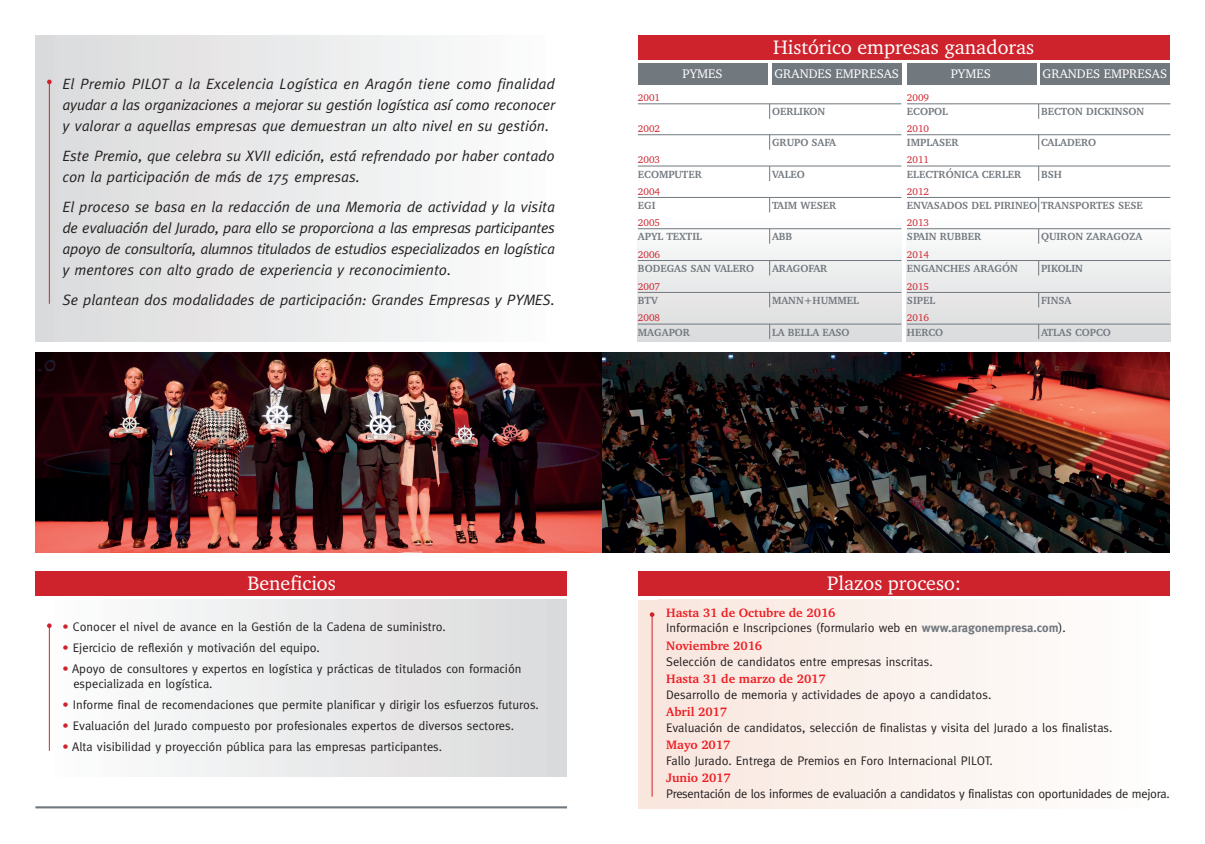
<style>
.page{position:relative;width:1205px;height:844px;background:#fff}
.page>*{position:absolute;margin:0;border:0;box-sizing:border-box;transform-origin:0 0}
.t1{font:20px "Charter BT";color:#fff}
.t2{font:italic 15px/21px "Meta";color:#231f20;text-align:justify}
.t3{font:12.75px "Charter BT";color:#fff}
.t4{font:12.5px/15.6px "Meta";color:#231f20}
.t5{font:12.5px "Meta";letter-spacing:-.02em;color:#231f20}
.t6{font:700 12.5px "Charter BT";color:#ee1d23}
.t7{font:700 10.62px "Charter BT";color:#71787e}
.t8{font:10px "Charter BT";color:#ce232d}
.s1{color:#ce232d}
.s2{font-weight:700;color:#71787e}
</style>
<div class="page">
<svg style="left:907px;top:229px;width:263px;height:112px"></svg>
<div style="left:638px;top:599px;width:20px;height:209px;background:#f9e6dd"></div>
<div style="left:658px;top:599px;width:491px;height:209px;background:linear-gradient(to right,#f8e7de,#fefefd)"></div>
<svg style="left:638px;top:229px;width:263px;height:112px"></svg>
<div style="left:35px;top:35px;width:20px;height:306px;background:#d9dadc"></div>
<div style="left:55px;top:35px;width:493px;height:306px;background:linear-gradient(to right,#dbdbdc,#fcfcfc)"></div>
<div style="left:638px;top:571px;width:531px;height:24px;background:#ce232d"></div>
<div style="left:638px;top:35px;width:531px;height:25px;background:#ce232d"></div>
<div style="left:907px;top:63px;width:129px;height:22px;background:#71787e"></div>
<div style="left:772px;top:63px;width:129px;height:22px;background:#71787e"></div>
<div style="left:1040px;top:63px;width:129px;height:22px;background:#71787e"></div>
<img style="left:35px;top:352px;width:1134px;height:200px">
<div style="left:55px;top:599px;width:493px;height:177px;background:linear-gradient(to right,#fcfdfd,#dbdbdd)"></div>
<div style="left:548px;top:599px;width:19px;height:177px;background:#d9dadc"></div>
<hr style="left:567px;top:599px;width:1px;height:177px;background:#d9dadc">
<div style="left:35px;top:571px;width:532px;height:24px;background:#ce232d"></div>
<hr style="left:49px;top:627px;width:1px;height:123px;background:#ce232d">
<svg style="left:47px;top:623px;width:5px;height:5px"></svg>
<hr style="left:49px;top:84px;width:1px;height:220px;background:#ce232d">
<svg style="left:47px;top:80px;width:5px;height:4px"></svg>
<hr style="left:35px;top:806px;width:532px;height:2px;background:#71787e">
<hr style="left:652px;top:616px;width:1px;height:180px;background:#ce232d">
<svg style="left:650px;top:612px;width:4px;height:4px"></svg>
<div style="left:638px;top:63px;width:129px;height:22px;background:#71787e"></div>
<svg style="left:769px;top:104px;width:1px;height:15px"></svg>
<hr style="left:638px;top:103px;width:263px;height:1px;background:#71787e">
<hr style="left:638px;top:134px;width:263px;height:1px;background:#71787e">
<hr style="left:638px;top:166px;width:263px;height:1px;background:#71787e">
<hr style="left:638px;top:197px;width:263px;height:1px;background:#71787e">
<hr style="left:638px;top:228px;width:263px;height:1px;background:#71787e">
<hr style="left:638px;top:260px;width:263px;height:1px;background:#71787e">
<svg style="left:769px;top:135px;width:1px;height:15px"></svg>
<svg style="left:769px;top:166px;width:1px;height:15px"></svg>
<svg style="left:769px;top:198px;width:1px;height:14px"></svg>
<svg style="left:769px;top:229px;width:1px;height:14px"></svg>
<svg style="left:769px;top:261px;width:1px;height:14px"></svg>
<hr style="left:638px;top:292px;width:263px;height:1px;background:#71787e">
<svg style="left:769px;top:293px;width:1px;height:14px"></svg>
<hr style="left:638px;top:324px;width:263px;height:1px;background:#71787e">
<svg style="left:769px;top:325px;width:1px;height:14px"></svg>
<svg style="left:1038px;top:104px;width:1px;height:15px"></svg>
<hr style="left:907px;top:103px;width:263px;height:1px;background:#71787e">
<hr style="left:907px;top:134px;width:263px;height:1px;background:#71787e">
<hr style="left:907px;top:166px;width:263px;height:1px;background:#71787e">
<hr style="left:907px;top:197px;width:263px;height:1px;background:#71787e">
<hr style="left:907px;top:228px;width:263px;height:1px;background:#71787e">
<hr style="left:907px;top:260px;width:263px;height:1px;background:#71787e">
<svg style="left:1038px;top:135px;width:1px;height:15px"></svg>
<svg style="left:1038px;top:166px;width:1px;height:15px"></svg>
<svg style="left:1038px;top:198px;width:1px;height:14px"></svg>
<svg style="left:1038px;top:229px;width:1px;height:14px"></svg>
<svg style="left:1038px;top:261px;width:1px;height:14px"></svg>
<hr style="left:907px;top:292px;width:263px;height:1px;background:#71787e">
<svg style="left:1038px;top:293px;width:1px;height:14px"></svg>
<hr style="left:907px;top:324px;width:263px;height:1px;background:#71787e">
<svg style="left:1038px;top:324px;width:1px;height:15px"></svg>
<p class="t2" style="left:63px;top:75px;width:494px">El Premio PILOT a la Excelencia Logística en Aragón tiene como finalidad ayudar a las organizaciones a mejorar su gestión logística así como reconocer y valorar a aquellas empresas que demuestran un alto nivel en su gestión.</p>
<p class="t2" style="left:63px;top:147px;width:494px">Este Premio, que celebra su XVII edición, está refrendado por haber contado con la participación de más de 175 empresas.</p>
<p class="t2" style="left:63px;top:198px;width:494px">El proceso se basa en la redacción de una Memoria de actividad y la visita de evaluación del Jurado, para ello se proporciona a las empresas participantes apoyo de consultoría, alumnos titulados de estudios especializados en logística y mentores con alto grado de experiencia y reconocimiento.</p>
<p class="t2" style="left:63px;top:290px;width:494px">Se plantean dos modalidades de participación: Grandes Empresas y PYMES.</p>
<h1 class="t1" style="left:773px;top:37px;width:263px">Histórico empresas ganadoras</h1>
<p class="t3" style="left:682px;top:67px;width:42px">PYMES</p>
<p class="t3" style="left:1042px;top:67px;width:126px">GRANDES EMPRESAS</p>
<p class="t3" style="left:774px;top:67px;width:126px">GRANDES EMPRESAS</p>
<p class="t3" style="left:951px;top:67px;width:42px">PYMES</p>
<p class="t8" style="left:638px;top:93px;width:24px">2001</p>
<p class="t8" style="left:638px;top:123px;width:24px">2002</p>
<p class="t7" style="left:772px;top:106px;width:55px">OERLIKON</p>
<p class="t7" style="left:772px;top:137px;width:66px">GRUPO SAFA</p>
<p class="t8" style="left:638px;top:155px;width:24px">2003</p>
<p class="t7" style="left:638px;top:168px;width:65px">ECOMPUTER</p>
<p class="t7" style="left:772px;top:168px;width:34px">VALEO</p>
<p class="t8" style="left:638px;top:186px;width:24px">2004</p>
<p class="t7" style="left:638px;top:200px;width:19px">EGI</p>
<p class="t7" style="left:772px;top:200px;width:66px">TAIM WESER</p>
<p class="t8" style="left:638px;top:217px;width:24px">2005</p>
<p class="t7" style="left:638px;top:231px;width:65px">APYL TEXTIL</p>
<p class="t7" style="left:772px;top:231px;width:22px">ABB</p>
<p class="t8" style="left:638px;top:249px;width:24px">2006</p>
<p class="t7" style="left:638px;top:263px;width:118px">BODEGAS SAN VALERO</p>
<p class="t7" style="left:772px;top:263px;width:57px">ARAGOFAR</p>
<p class="t8" style="left:638px;top:281px;width:24px">2007</p>
<p class="t7" style="left:638px;top:295px;width:21px">BTV</p>
<p class="t7" style="left:772px;top:295px;width:89px">MANN+HUMMEL</p>
<p class="t7" style="left:772px;top:326px;width:79px">LA BELLA EASO</p>
<p class="t8" style="left:638px;top:313px;width:24px">2008</p>
<p class="t7" style="left:638px;top:326px;width:54px">MAGAPOR</p>
<p class="t8" style="left:907px;top:93px;width:24px">2009</p>
<p class="t7" style="left:907px;top:106px;width:43px">ECOPOL</p>
<p class="t8" style="left:907px;top:123px;width:24px">2010</p>
<p class="t7" style="left:907px;top:137px;width:53px">IMPLASER</p>
<p class="t8" style="left:907px;top:155px;width:24px">2011</p>
<p class="t7" style="left:907px;top:168px;width:116px">ELECTRÓNICA CERLER</p>
<p class="t7" style="left:1041px;top:168px;width:22px">BSH</p>
<p class="t8" style="left:907px;top:186px;width:24px">2012</p>
<p class="t7" style="left:907px;top:200px;width:237px">ENVASADOS DEL PIRINEO TRANSPORTES SESE</p>
<p class="t8" style="left:907px;top:217px;width:24px">2013</p>
<p class="t7" style="left:907px;top:231px;width:76px">SPAIN RUBBER</p>
<p class="t7" style="left:1041px;top:231px;width:103px">QUIRON ZARAGOZA</p>
<p class="t8" style="left:907px;top:249px;width:24px">2014</p>
<p class="t7" style="left:907px;top:263px;width:112px">ENGANCHES ARAGÓN</p>
<p class="t7" style="left:1041px;top:263px;width:43px">PIKOLIN</p>
<p class="t8" style="left:907px;top:281px;width:24px">2015</p>
<p class="t7" style="left:907px;top:295px;width:30px">SIPEL</p>
<p class="t7" style="left:1041px;top:295px;width:32px">FINSA</p>
<p class="t7" style="left:1041px;top:326px;width:71px">ATLAS COPCO</p>
<p class="t7" style="left:1041px;top:106px;width:105px">BECTON DICKINSON</p>
<p class="t7" style="left:1041px;top:137px;width:57px">CALADERO</p>
<p class="t8" style="left:907px;top:313px;width:24px">2016</p>
<p class="t7" style="left:907px;top:326px;width:38px">HERCO</p>
<h1 class="t1" style="left:247px;top:572px;width:90px">Beneficios</h1>
<p class="t4" style="left:63px;top:619px;width:385px"><span class="s1">•</span> Conocer el nivel de avance en la Gestión de la Cadena de suministro.</p>
<p class="t4" style="left:63px;top:640px;width:259px"><span class="s1">•</span> Ejercicio de reflexión y motivación del equipo.</p>
<p class="t4" style="left:73px;top:661px;width:450px;text-indent:-11px"><span class="s1">•</span> Apoyo de consultores y expertos en logística y prácticas de titulados con formación especializada en logística.</p>
<p class="t4" style="left:63px;top:698px;width:478px"><span class="s1">•</span> Informe final de recomendaciones que permite planificar y dirigir los esfuerzos futuros.</p>
<p class="t4" style="left:63px;top:719px;width:453px"><span class="s1">•</span> Evaluación del Jurado compuesto por profesionales expertos de diversos sectores.</p>
<p class="t4" style="left:63px;top:740px;width:381px"><span class="s1">•</span> Alta visibilidad y proyección pública para las empresas participantes.</p>
<h1 class="t1" style="left:827px;top:572px;width:135px">Plazos proceso:</h1>
<p class="t6" style="left:666px;top:606px;width:171px">Hasta 31 de Octubre de 2016</p>
<p class="t4" style="left:666px;top:621px;width:401px">Información e Inscripciones (formulario web en <span class="s2">www.aragonempresa.com</span>).</p>
<p class="t6" style="left:666px;top:639px;width:97px">Noviembre 2016</p>
<p class="t4" style="left:666px;top:654px;width:268px">Selección de candidatos entre empresas inscritas.</p>
<p class="t6" style="left:666px;top:672px;width:161px">Hasta 31 de marzo de 2017</p>
<p class="t4" style="left:666px;top:687px;width:327px">Desarrollo de memoria y actividades de apoyo a candidatos.</p>
<p class="t6" style="left:666px;top:705px;width:62px">Abril 2017</p>
<p class="t4" style="left:666px;top:720px;width:448px">Evaluación de candidatos, selección de finalistas y visita del Jurado a los finalistas.</p>
<p class="t6" style="left:666px;top:738px;width:66px">Mayo 2017</p>
<p class="t4" style="left:666px;top:753px;width:328px">Fallo Jurado. Entrega de Premios en Foro Internacional PILOT.</p>
<p class="t6" style="left:666px;top:771px;width:66px">Junio 2017</p>
<p class="t5" style="left:666px;top:788px;width:505px">Presentación de los informes de evaluación a candidatos y finalistas con oportunidades de mejora.</p>
</div>
